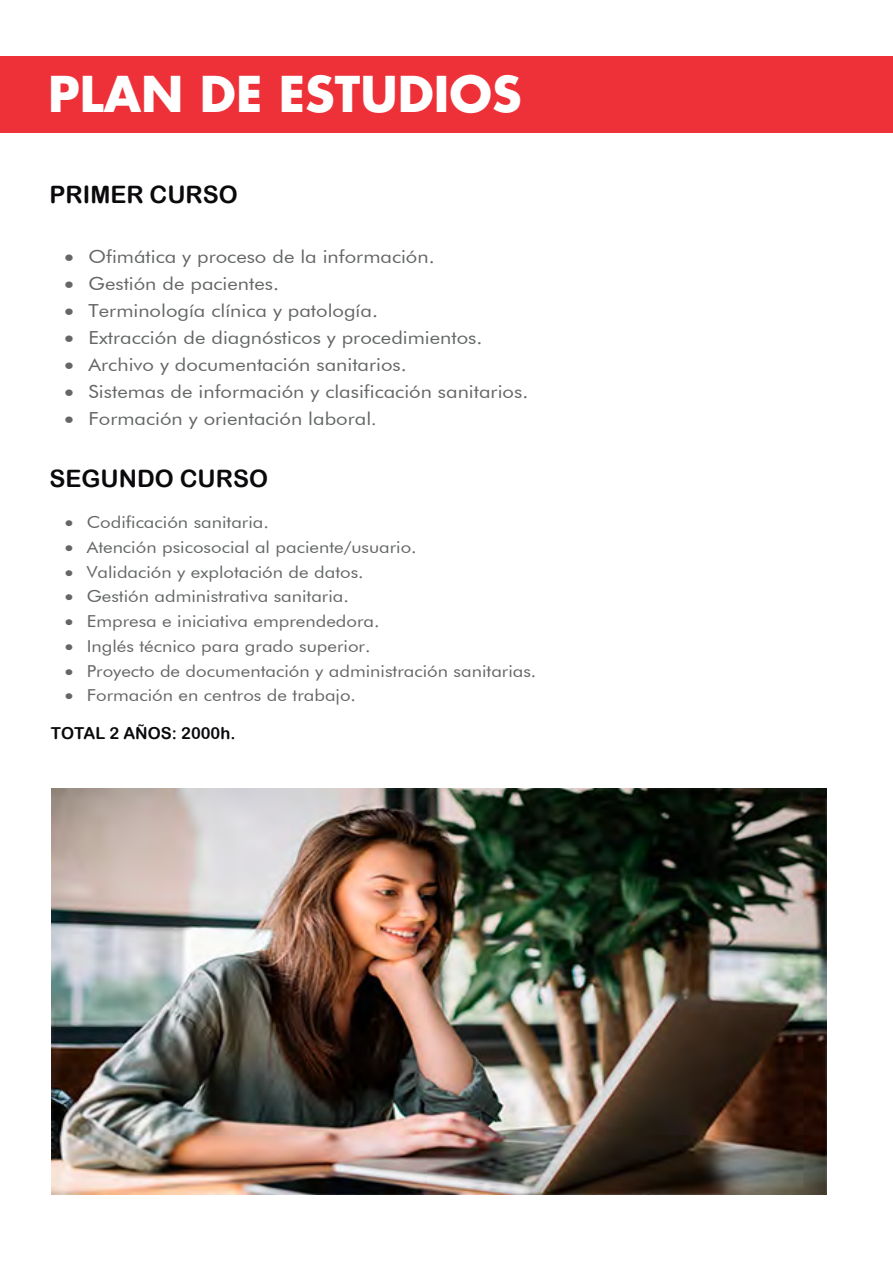
<style>
.page{position:relative;width:893px;height:1263px;background:#fff}
.page>*{position:absolute;margin:0;border:0;box-sizing:border-box;transform-origin:0 0}
.t1{font:700 48px "Futura";color:#fff}
.t2{font:24px "Arial Rounded MT Bold";color:#0b090c}
.t3{font:18px "Futura BT";color:#646667;scale:1.12 1}
.t4{font:16.5px "Futura BT";color:#646667;scale:1.12 1}
.t5{font:16.5px "Arial Rounded MT Bold";color:#0b090c}
.s1{font-size:16.5px}
</style>
<div class="page">
<div style="left:0;top:56px;width:893px;height:76px;background:#ee3038"></div>
<img style="left:51px;top:788px;width:775px;height:406px">
<h1 class="t1" style="left:48px;top:63px;width:475px">PLAN DE ESTUDIOS</h1>
<h2 class="t2" style="left:50px;top:180px;width:190px">PRIMER CURSO</h2>
<p class="t3" style="left:65px;top:246px;width:332px">• Ofimática y proceso de la información.</p>
<p class="t3" style="left:65px;top:273px;width:193px">• Gestión de pacientes.</p>
<p class="t3" style="left:65px;top:300px;width:281px">• Terminología clínica y patología.</p>
<p class="t3" style="left:65px;top:327px;width:375px">• Extracción de diagnósticos y procedimientos.</p>
<p class="t3" style="left:65px;top:354px;width:307px">• Archivo y documentación sanitarios.</p>
<p class="t3" style="left:65px;top:381px;width:416px">• Sistemas de información y clasificación sanitarios.</p>
<p class="t3" style="left:65px;top:408px;width:280px">• Formación y orientación laboral<span class="s1">.</span></p>
<h2 class="t2" style="left:50px;top:464px;width:220px">SEGUNDO CURSO</h2>
<p class="t4" style="left:65px;top:512px;width:184px">• Codificación sanitaria.</p>
<p class="t4" style="left:65px;top:537px;width:316px">• Atención psicosocial al paciente/usuario.</p>
<p class="t4" style="left:65px;top:562px;width:268px">• Validación y explotación de datos.</p>
<p class="t4" style="left:65px;top:586px;width:255px">• Gestión administrativa sanitaria.</p>
<p class="t4" style="left:65px;top:611px;width:283px">• Empresa e iniciativa emprendedora.</p>
<p class="t4" style="left:65px;top:636px;width:275px">• Inglés técnico para grado superior.</p>
<p class="t4" style="left:65px;top:661px;width:423px">• Proyecto de documentación y administración sanitarias.</p>
<p class="t4" style="left:65px;top:685px;width:262px">• Formación en centros de trabajo.</p>
<p class="t5" style="left:51px;top:724px;width:186px">TOTAL 2 AÑOS: 2000h.</p>
</div>
